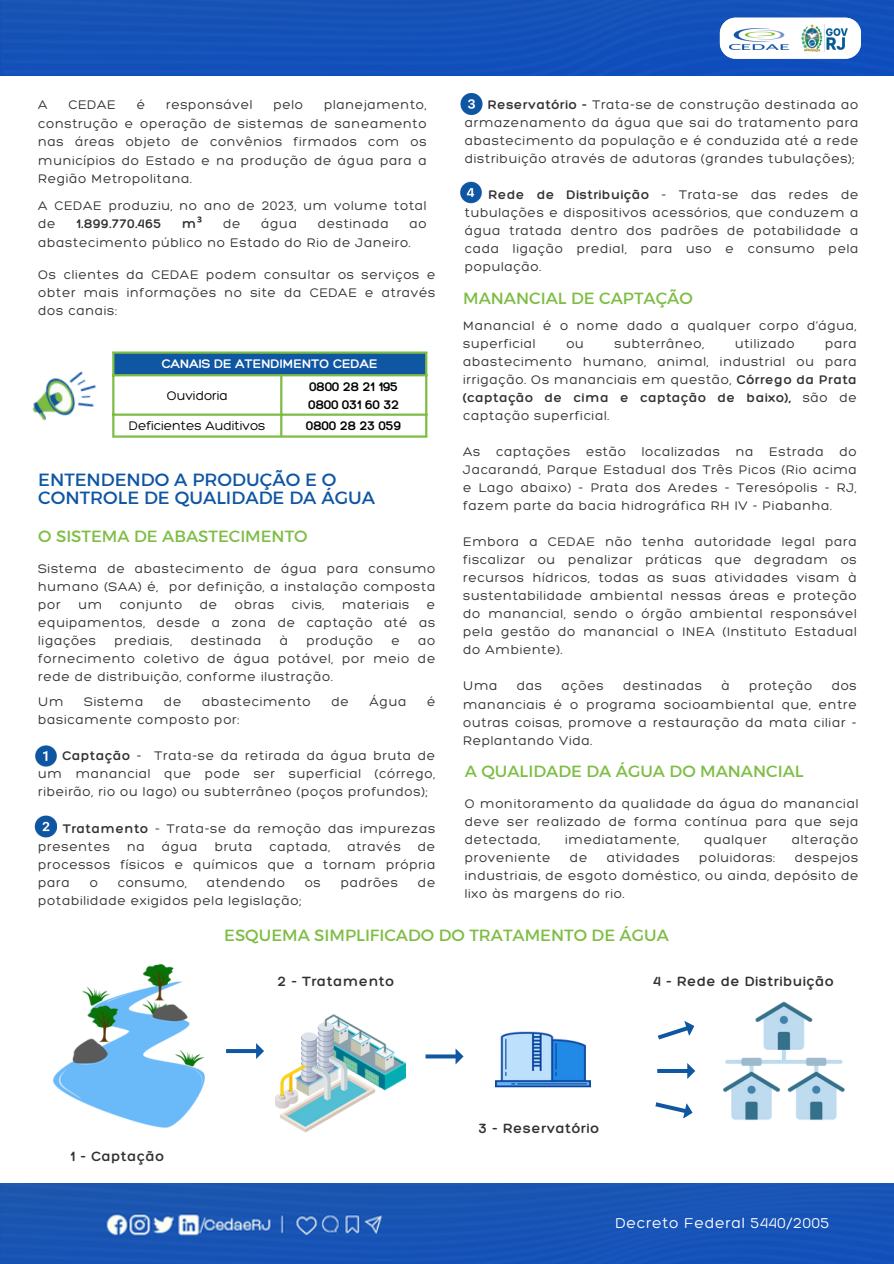
<style>
.page{position:relative;width:894px;height:1264px;background:#fff}
.page>*{position:absolute;margin:0;border:0;box-sizing:border-box;transform-origin:0 0}
.t1{font:18px/18px "Kief Montaser Regular";color:#0f56a3}
.t2{font:16.5px "Kief Montaser Regular";color:#7ebd44}
.t3{font:300 15.45px "Hero";letter-spacing:.05em;color:#fff}
.t4{font:300 14.55px "Hero";letter-spacing:.05em;color:#323232}
.t5{font:300 13.5px/18px "Hero";letter-spacing:.05em;color:#323232;text-align:justify}
.t6{font:300 13.5px "Hero";color:#000}
.t7{font:300 13.5px "Hero";color:#000}
.t8{font:300 13.5px "Hero";color:#fff}
.t9{font:300 13.5px "Hero";letter-spacing:.05em;color:#323232}
.s1{font-family:"Noto Sans";font-weight:700}
.s2{font-style:inherit}
</style>
<div class="page">
<div style="left:0;top:1183px;width:893px;height:79px;background:#1955b5"></div>
<div style="left:0;top:0;width:893px;height:75px;background:#1451b9"></div>
<img style="left:35px;top:745px;width:22px;height:22px">
<img style="left:34px;top:815px;width:22px;height:22px">
<svg style="left:226px;top:1043px;width:38px;height:15px"></svg>
<svg style="left:425px;top:1048px;width:38px;height:16px"></svg>
<svg style="left:657px;top:1063px;width:38px;height:15px"></svg>
<svg style="left:658px;top:1021px;width:37px;height:19px"></svg>
<svg style="left:655px;top:1102px;width:38px;height:17px"></svg>
<img style="left:495px;top:1031px;width:95px;height:57px">
<img style="left:53px;top:963px;width:152px;height:165px">
<img style="left:275px;top:1014px;width:131px;height:119px">
<img style="left:723px;top:1001px;width:121px;height:120px">
<img style="left:460px;top:182px;width:22px;height:22px">
<img style="left:460px;top:93px;width:23px;height:23px">
<svg style="left:719px;top:18px;width:141px;height:41px"></svg>
<img style="left:799px;top:25px;width:47px;height:27px">
<img style="left:729px;top:28px;width:59px;height:22px">
<div style="left:113px;top:352px;width:313px;height:23px;background:#0f56a3"></div>
<hr style="left:112px;top:354px;width:2px;height:81px;background:#7ebd44">
<hr style="left:280px;top:376px;width:2px;height:59px;background:#7ebd44">
<hr style="left:425px;top:354px;width:2px;height:81px;background:#7ebd44">
<hr style="left:112px;top:351px;width:315px;height:3px;background:#7ebd44">
<hr style="left:112px;top:374px;width:315px;height:2px;background:#7ebd44">
<hr style="left:112px;top:413px;width:315px;height:3px;background:#7ebd44">
<hr style="left:112px;top:435px;width:315px;height:2px;background:#7ebd44">
<img style="left:32px;top:371px;width:65px;height:50px">
<h2 class="t5" style="left:38px;top:96px;width:11px">A</h2>
<h2 class="t5" style="left:69px;top:96px;width:49px">CEDAE</h2>
<h2 class="t5" style="left:137px;top:96px;width:10px">é</h2>
<h2 class="t5" style="left:166px;top:96px;width:88px">responsável</h2>
<h2 class="t5" style="left:273px;top:96px;width:31px">pelo</h2>
<h2 class="t5" style="left:38px;top:95px;width:390px;line-height:18.5px;text-indent:286px">planejamento, construção e operação de sistemas de saneamento nas áreas objeto de convênios firmados com os municípios do Estado e na produção de água para a Região Metropolitana.</h2>
<h2 class="t5" style="left:38px;top:196px;width:390px;line-height:18.5px">A CEDAE produziu, no ano de 2023, um volume total de</h2>
<h2 class="t9" style="left:76px;top:215px;width:86px">1.899.770.465</h2>
<h2 class="t9" style="left:182px;top:215px;width:22px">m<span class="s1">³</span></h2>
<h2 class="t5" style="left:223px;top:215px;width:19px">de</h2>
<h2 class="t5" style="left:261px;top:215px;width:37px">água</h2>
<h2 class="t5" style="left:317px;top:215px;width:72px">destinada</h2>
<h2 class="t5" style="left:38px;top:214px;width:390px;line-height:18.5px;text-indent:371px">ao abastecimento público no Estado do Rio de Janeiro.</h2>
<p class="t5" style="left:38px;top:265px;width:398px">Os clientes da CEDAE podem consultar os serviços e obter mais informações no site da CEDAE e através dos canais:</p>
<p class="t5" style="left:464px;top:96px;width:395px;text-indent:23px"><span class="s2">Reservatório -</span> Trata-se de construção destinada ao armazenamento da água que sai do tratamento para abastecimento da população e é conduzida até a rede distribuição através de adutoras (grandes tubulações);</p>
<p class="t5" style="left:464px;top:186px;width:395px;text-indent:24px"><span class="s2">Rede de Distribuição</span> - Trata-se das redes de tubulações e dispositivos acessórios, que conduzem a água tratada dentro dos padrões de potabilidade a cada ligação predial, para uso e consumo pela população.</p>
<p class="t2" style="left:463px;top:288px;width:231px">MANANCIAL DE CAPTAÇÃO</p>
<p class="t5" style="left:463px;top:316px;width:395px">Manancial é o nome dado a qualquer corpo d’água, superficial</p>
<p class="t5" style="left:566px;top:334px;width:19px">ou</p>
<p class="t5" style="left:614px;top:334px;width:91px">subterrâneo,</p>
<p class="t5" style="left:734px;top:334px;width:61px">utilizado</p>
<p class="t5" style="left:463px;top:334px;width:395px;text-indent:362px">para abastecimento humano, animal, industrial ou para irrigação. Os mananciais em questão, <span class="s2">Córrego da Prata (captação de cima e captação de baixo),</span> são de captação superficial.</p>
<p class="t5" style="left:463px;top:442px;width:395px">As captações estão localizadas na Estrada do Jacarandá, Parque Estadual dos Três Picos (Rio acima e Lago abaixo) - Prata dos Aredes - Teresópolis - RJ, fazem parte da bacia hidrográfica RH IV - Piabanha.</p>
<p class="t5" style="left:463px;top:532px;width:395px">Embora a CEDAE não tenha autoridade legal para fiscalizar ou penalizar práticas que degradam os recursos hídricos, todas as suas atividades visam à sustentabilidade ambiental nessas áreas e proteção do manancial, sendo o órgão ambiental responsável pela gestão do manancial o INEA (Instituto Estadual do Ambiente).</p>
<h1 class="t5" style="left:463px;top:676px;width:36px">Uma</h1>
<h1 class="t5" style="left:517px;top:676px;width:27px">das</h1>
<h1 class="t5" style="left:561px;top:676px;width:44px">ações</h1>
<h1 class="t5" style="left:623px;top:676px;width:80px">destinadas</h1>
<h1 class="t5" style="left:721px;top:676px;width:10px">à</h1>
<h1 class="t5" style="left:748px;top:676px;width:65px">proteção</h1>
<h1 class="t8" style="left:162px;top:355px;width:217px">CANAIS DE ATENDIMENTO CEDAE</h1>
<p class="t7" style="left:167px;top:387px;width:63px">Ouvidoria</p>
<p class="t6" style="left:309px;top:378px;width:90px">0800 28 21 195</p>
<h2 class="t6" style="left:308px;top:396px;width:92px">0800 031 60 32</h2>
<p class="t7" style="left:129px;top:417px;width:138px">Deficientes Auditivos</p>
<p class="t6" style="left:306px;top:417px;width:96px">0800 28 23 059</p>
<p class="t1" style="left:38px;top:471px;width:338px">ENTENDENDO A PRODUÇÃO E O<br>CONTROLE DE QUALIDADE DA ÁGUA</p>
<p class="t2" style="left:38px;top:526px;width:271px">O SISTEMA DE ABASTECIMENTO</p>
<p class="t5" style="left:38px;top:559px;width:398px">Sistema de abastecimento de água para consumo humano (SAA) é, por definição, a instalação composta por</p>
<p class="t5" style="left:78px;top:595px;width:25px">um</p>
<p class="t5" style="left:120px;top:595px;width:64px">conjunto</p>
<p class="t5" style="left:200px;top:595px;width:19px">de</p>
<p class="t5" style="left:235px;top:595px;width:41px">obras</p>
<p class="t5" style="left:292px;top:595px;width:34px">civis,</p>
<p class="t5" style="left:342px;top:595px;width:69px">materiais</p>
<p class="t5" style="left:38px;top:595px;width:398px;text-indent:388px">e equipamentos, desde a zona de captação até as ligações</p>
<p class="t5" style="left:114px;top:631px;width:59px">prediais,</p>
<p class="t5" style="left:191px;top:631px;width:72px">destinada</p>
<p class="t5" style="left:280px;top:631px;width:10px">à</p>
<p class="t5" style="left:306px;top:631px;width:68px">produção</p>
<p class="t5" style="left:391px;top:631px;width:10px">e</p>
<p class="t5" style="left:38px;top:631px;width:398px;text-indent:380px">ao fornecimento coletivo de água potável, por meio de rede de distribuição, conforme ilustração.</p>
<h1 class="t5" style="left:463px;top:676px;width:395px;text-indent:368px">dos mananciais é o programa socioambiental que, entre outras coisas, promove a restauração da mata ciliar - Replantando Vida.</h1>
<p class="t5" style="left:38px;top:692px;width:27px">Um</p>
<p class="t5" style="left:84px;top:692px;width:61px">Sistema</p>
<p class="t5" style="left:164px;top:692px;width:19px">de</p>
<p class="t5" style="left:202px;top:692px;width:110px">abastecimento</p>
<p class="t5" style="left:331px;top:692px;width:19px">de</p>
<p class="t5" style="left:369px;top:692px;width:38px">Água</p>
<p class="t5" style="left:427px;top:692px;width:10px">é</p>
<p class="t5" style="left:38px;top:710px;width:203px">basicamente composto por:</p>
<p class="t5" style="left:38px;top:746px;width:398px;text-indent:24px"><span class="s2">Captação</span> - Trata-se da retirada da água bruta de um manancial que pode ser superficial (córrego, ribeirão, rio ou lago) ou subterrâneo (poços profundos);</p>
<p class="t5" style="left:38px;top:818px;width:398px;text-indent:25px"><span class="s2">Tratamento</span> - Trata-se da remoção das impurezas presentes</p>
<p class="t2" style="left:464px;top:761px;width:340px">A QUALIDADE DA ÁGUA DO MANANCIAL</p>
<h1 class="t5" style="left:464px;top:794px;width:395px">O monitoramento da qualidade da água do manancial deve ser realizado de forma contínua para que seja detectada,</h1>
<h1 class="t5" style="left:565px;top:830px;width:116px">imediatamente,</h1>
<h1 class="t5" style="left:704px;top:830px;width:64px">qualquer</h1>
<h1 class="t5" style="left:791px;top:830px;width:68px">alteração</h1>
<p class="t5" style="left:127px;top:836px;width:19px">na</p>
<p class="t5" style="left:162px;top:836px;width:37px">água</p>
<p class="t5" style="left:214px;top:836px;width:39px">bruta</p>
<p class="t5" style="left:269px;top:836px;width:62px">captada,</p>
<p class="t5" style="left:347px;top:836px;width:55px">através</p>
<p class="t5" style="left:38px;top:836px;width:398px;text-indent:379px">de processos físicos e químicos que a tornam própria para</p>
<h1 class="t5" style="left:464px;top:848px;width:395px;text-indent:330px">despejos industriais, de esgoto doméstico, ou ainda, depósito de lixo às margens do rio.</h1>
<p class="t2" style="left:224px;top:924px;width:446px">ESQUEMA SIMPLIFICADO DO TRATAMENTO DE ÁGUA</p>
<h1 class="t5" style="left:464px;top:848px;width:87px">proveniente</h1>
<h1 class="t5" style="left:570px;top:848px;width:19px">de</h1>
<h1 class="t5" style="left:606px;top:848px;width:75px">atividades</h1>
<h1 class="t5" style="left:699px;top:848px;width:78px">poluidoras:</h1>
<p class="t5" style="left:90px;top:872px;width:10px">o</p>
<p class="t5" style="left:118px;top:872px;width:71px">consumo,</p>
<p class="t5" style="left:207px;top:872px;width:79px">atendendo</p>
<p class="t5" style="left:304px;top:872px;width:18px">os</p>
<p class="t5" style="left:340px;top:872px;width:59px">padrões</p>
<p class="t5" style="left:418px;top:872px;width:19px">de</p>
<p class="t5" style="left:38px;top:890px;width:265px">potabilidade exigidos pela legislação;</p>
<h1 class="t4" style="left:278px;top:972px;width:117px">2 - Tratamento</h1>
<h1 class="t4" style="left:653px;top:972px;width:182px">4 - Rede de Distribuição</h1>
<p class="t4" style="left:71px;top:1147px;width:95px">1 - Captação</p>
<p class="t4" style="left:478px;top:1119px;width:122px">3 - Reservatório</p>
<p class="t3" style="left:615px;top:1213px;width:215px">Decreto Federal 5440/2005</p>
</div>
